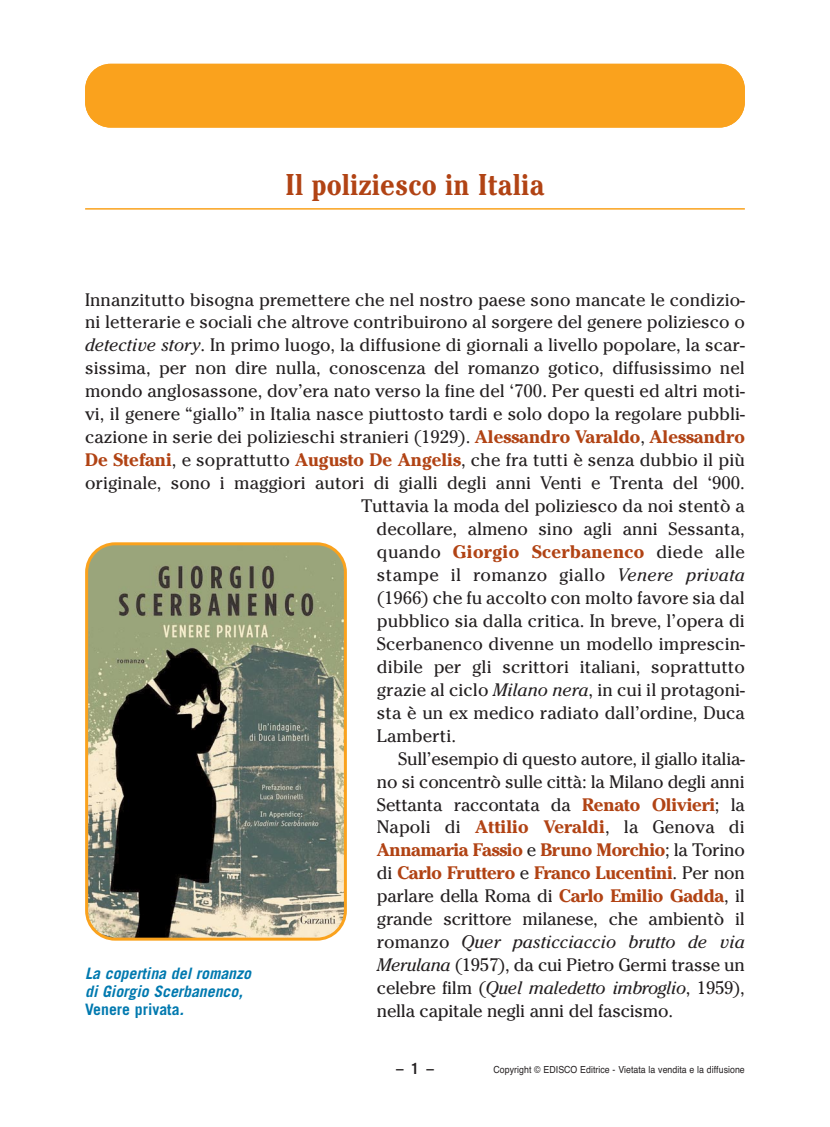
<style>
.page{position:relative;width:830px;height:1127px;background:#fff}
.page>*{position:absolute;margin:0;border:0;box-sizing:border-box;transform-origin:0 0}
.t1{font:700 condensed 30px "Cheltenham";color:#b14314}
.t2{font:18px "Cheltenham";color:#231f20}
.t3{font:700 18px "Cheltenham";letter-spacing:-.015em;color:#b14314}
.t4{font:italic 18px "Cheltenham";letter-spacing:-.015em;color:#231f20}
.t5{font:italic 18px "Cheltenham";letter-spacing:.005em;color:#231f20}
.t6{font:18px "Cheltenham";letter-spacing:.02em;color:#231f20}
.t7{font:700 18px "Cheltenham";letter-spacing:.02em;color:#b14314}
.t8{font:italic 700 15.75px/18px "Trade Gothic";color:#0079af}
.t9{font:700 expanded 15px "Trade Gothic LH";color:#231f20}
.t10{font:9.75px "Helvetica";letter-spacing:.005em;color:#231f20;scale:.9 1}
.s1{font-style:italic}
.s2{font-weight:700;color:#b14314}
.s3{font-weight:400;color:#231f20}
.s4{font-style:normal}
</style>
<div class="page">
<hr style="left:85px;top:208px;width:659px;height:2px;background:#faa21d">
<svg style="left:85px;top:542px;width:262px;height:398px;background:#767862"></svg>
<div style="left:85px;top:64px;width:659px;height:64px;background:#faa21d;border-radius:26px"></div>
<h1 class="t1" style="left:285px;top:174px;width:261px">Il poliziesco in Italia</h1>
<p class="t2" style="left:85px;top:293px;width:661px">Innanzitutto bisogna premettere che nel nostro paese sono mancate le condizio-</p>
<p class="t2" style="left:85px;top:316px;width:661px">ni letterarie e sociali che altrove contribuirono al sorgere del genere poliziesco o</p>
<p class="t2" style="left:85px;top:339px;width:661px"><span class="s1">detective story</span>. In primo luogo, la diffusione di giornali a livello popolare, la scar-</p>
<p class="t2" style="left:85px;top:362px;width:661px">sissima, per non dire nulla, conoscenza del romanzo gotico, diffusissimo nel</p>
<p class="t2" style="left:85px;top:384px;width:661px">mondo anglosassone, dov’era nato verso la fine del ‘700. Per questi ed altri moti-</p>
<p class="t2" style="left:85px;top:407px;width:661px">vi, il genere “giallo” in Italia nasce piuttosto tardi e solo dopo la regolare pubbli-</p>
<p class="t2" style="left:85px;top:430px;width:661px">cazione in serie dei polizieschi stranieri (1929). <span class="s2">Alessandro Varaldo</span>, <span class="s2">Alessandro</span></p>
<p class="t2" style="left:85px;top:453px;width:661px"><span class="s2">De Stefani</span>, e soprattutto <span class="s2">Augusto De Angelis</span>, che fra tutti è senza dubbio il più</p>
<p class="t2" style="left:85px;top:476px;width:661px">originale, sono i maggiori autori di gialli degli anni Venti e Trenta del ‘900.</p>
<p class="t2" style="left:361px;top:499px;width:385px">Tuttavia la moda del poliziesco da noi stentò a</p>
<p class="t2" style="left:376px;top:522px;width:369px">decollare, almeno sino agli anni Sessanta,</p>
<p class="t7" style="left:377px;top:545px;width:369px"><span class="s3">quando</span> Giorgio Scerbanenco <span class="s3">diede alle</span></p>
<p class="t6" style="left:377px;top:568px;width:369px">stampe il romanzo giallo <span class="s1">Venere privata</span></p>
<p class="t2" style="left:377px;top:591px;width:369px">(1966) che fu accolto con molto favore sia dal</p>
<p class="t2" style="left:377px;top:614px;width:369px">pubblico sia dalla critica. In breve, l’opera di</p>
<p class="t2" style="left:377px;top:637px;width:369px">Scerbanenco divenne un modello imprescin-</p>
<p class="t2" style="left:377px;top:660px;width:369px">dibile per gli scrittori italiani, soprattutto</p>
<p class="t2" style="left:377px;top:683px;width:369px">grazie al ciclo <span class="s1">Milano nera</span>, in cui il protagoni-</p>
<p class="t2" style="left:377px;top:706px;width:369px">sta è un ex medico radiato dall’ordine, Duca</p>
<p class="t2" style="left:377px;top:729px;width:81px">Lamberti.</p>
<p class="t2" style="left:398px;top:752px;width:348px">Sull’esempio di questo autore, il giallo italia-</p>
<p class="t2" style="left:377px;top:775px;width:369px">no si concentrò sulle città: la Milano degli anni</p>
<p class="t2" style="left:377px;top:798px;width:369px">Settanta raccontata da <span class="s2">Renato Olivieri</span>; la</p>
<p class="t2" style="left:377px;top:821px;width:369px">Napoli di <span class="s2">Attilio Veraldi</span>, la Genova di</p>
<p class="t3" style="left:377px;top:843px;width:369px">Annamaria Fassio <span class="s3">e</span> Bruno Morchio<span class="s3">; la Torino</span></p>
<p class="t3" style="left:377px;top:866px;width:369px"><span class="s3">di</span> Carlo Fruttero <span class="s3">e</span> Franco Lucentini<span class="s3">. Per non</span></p>
<p class="t2" style="left:377px;top:889px;width:369px">parlare della Roma di <span class="s2">Carlo Emilio Gadda</span>, il</p>
<p class="t2" style="left:377px;top:912px;width:369px">grande scrittore milanese, che ambientò il</p>
<p class="t5" style="left:377px;top:935px;width:369px"><span class="s4">romanzo</span> Quer pasticciaccio brutto de via</p>
<p class="t2" style="left:377px;top:958px;width:369px"><span class="s1">Merulana</span> (1957), da cui Pietro Germi trasse un</p>
<p class="t4" style="left:377px;top:981px;width:369px"><span class="s4">celebre film (</span>Quel maledetto imbroglio<span class="s4">, 1959),</span></p>
<p class="t2" style="left:377px;top:1004px;width:297px">nella capitale negli anni del fascismo.</p>
<p class="t8" style="left:85px;top:965px;width:170px">La copertina del romanzo di Giorgio Scerbanenco,<br><span class="s4">Venere privata</span>.</p>
<p class="t9" style="left:396px;top:1063px;width:39px">– 1 –</p>
<p class="t10" style="left:493px;top:1066px;width:280px">Copyright © EDISCO Editrice - Vietata la vendita e la diffusione</p>
</div>
